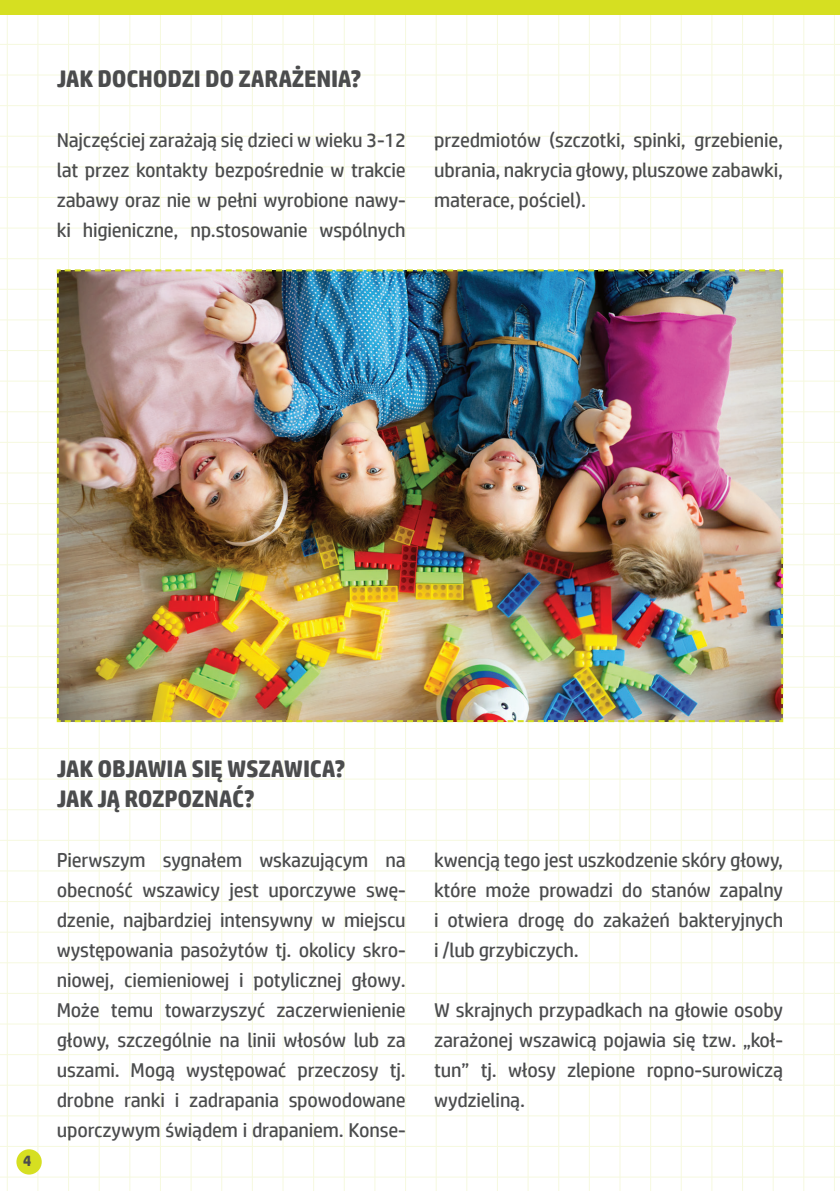
<style>
.page{position:relative;width:840px;height:1191px;background:#fff}
.page>*{position:absolute;margin:0;border:0;box-sizing:border-box;transform-origin:0 0}
.tytuł{font:700 24px/30px "HP Simplified";letter-spacing:-.01em;color:#4b4c4d}
.tekst_główny{font:20px/30px "HP Simplified";letter-spacing:-.01em;color:#4b4c4d;text-align:justify}
.t1{font:700 15.4px "HP Simplified";color:#4b4c4d}
</style>
<div class="page">
<hr style="left:833px;top:0;width:1px;height:1191px;background:#f6f9df">
<hr style="left:803px;top:0;width:1px;height:1191px;background:#f6f9df">
<hr style="left:772px;top:0;width:1px;height:1191px;background:#f6f9df">
<hr style="left:741px;top:0;width:1px;height:1191px;background:#f6f9df">
<hr style="left:711px;top:0;width:1px;height:1191px;background:#f6f9df">
<hr style="left:680px;top:0;width:1px;height:1191px;background:#f6f9df">
<hr style="left:650px;top:0;width:1px;height:1191px;background:#f6f9df">
<hr style="left:619px;top:0;width:1px;height:1191px;background:#f6f9df">
<hr style="left:588px;top:0;width:1px;height:1191px;background:#f6f9df">
<hr style="left:558px;top:0;width:1px;height:1191px;background:#f6f9df">
<hr style="left:527px;top:0;width:1px;height:1191px;background:#f6f9df">
<hr style="left:497px;top:0;width:1px;height:1191px;background:#f6f9df">
<hr style="left:466px;top:0;width:1px;height:1191px;background:#f6f9df">
<hr style="left:435px;top:0;width:1px;height:1191px;background:#f6f9df">
<hr style="left:405px;top:0;width:1px;height:1191px;background:#f6f9df">
<hr style="left:374px;top:0;width:1px;height:1191px;background:#f6f9df">
<hr style="left:344px;top:0;width:1px;height:1191px;background:#f6f9df">
<hr style="left:313px;top:0;width:1px;height:1191px;background:#f6f9df">
<hr style="left:282px;top:0;width:1px;height:1191px;background:#f6f9df">
<hr style="left:252px;top:0;width:1px;height:1191px;background:#f6f9df">
<hr style="left:221px;top:0;width:1px;height:1191px;background:#f6f9df">
<hr style="left:191px;top:0;width:1px;height:1191px;background:#f6f9df">
<hr style="left:160px;top:0;width:1px;height:1191px;background:#f6f9df">
<hr style="left:129px;top:0;width:1px;height:1191px;background:#f6f9df">
<hr style="left:99px;top:0;width:1px;height:1191px;background:#f6f9df">
<hr style="left:68px;top:0;width:1px;height:1191px;background:#f6f9df">
<hr style="left:38px;top:0;width:1px;height:1191px;background:#f6f9df">
<hr style="left:7px;top:0;width:1px;height:1191px;background:#f6f9df">
<hr style="left:0;top:44px;width:839px;height:1px;background:#f6f9df">
<hr style="left:0;top:75px;width:839px;height:1px;background:#f6f9df">
<hr style="left:0;top:105px;width:839px;height:1px;background:#f6f9df">
<hr style="left:0;top:136px;width:839px;height:1px;background:#f6f9df">
<hr style="left:0;top:166px;width:839px;height:1px;background:#f6f9df">
<hr style="left:0;top:197px;width:839px;height:1px;background:#f6f9df">
<hr style="left:0;top:228px;width:839px;height:1px;background:#f6f9df">
<hr style="left:0;top:258px;width:839px;height:1px;background:#f6f9df">
<hr style="left:0;top:289px;width:839px;height:1px;background:#f6f9df">
<hr style="left:0;top:319px;width:839px;height:1px;background:#f6f9df">
<hr style="left:0;top:350px;width:839px;height:1px;background:#f6f9df">
<hr style="left:0;top:381px;width:839px;height:1px;background:#f6f9df">
<hr style="left:0;top:411px;width:839px;height:1px;background:#f6f9df">
<hr style="left:0;top:442px;width:839px;height:1px;background:#f6f9df">
<hr style="left:0;top:472px;width:839px;height:1px;background:#f6f9df">
<hr style="left:0;top:503px;width:839px;height:1px;background:#f6f9df">
<hr style="left:0;top:534px;width:839px;height:1px;background:#f6f9df">
<hr style="left:0;top:564px;width:839px;height:1px;background:#f6f9df">
<hr style="left:0;top:595px;width:839px;height:1px;background:#f6f9df">
<hr style="left:0;top:625px;width:839px;height:1px;background:#f6f9df">
<hr style="left:0;top:656px;width:839px;height:1px;background:#f6f9df">
<hr style="left:0;top:687px;width:839px;height:1px;background:#f6f9df">
<hr style="left:0;top:717px;width:839px;height:1px;background:#f6f9df">
<hr style="left:0;top:748px;width:839px;height:1px;background:#f6f9df">
<hr style="left:0;top:778px;width:839px;height:1px;background:#f6f9df">
<hr style="left:0;top:809px;width:839px;height:1px;background:#f6f9df">
<hr style="left:0;top:840px;width:839px;height:1px;background:#f6f9df">
<hr style="left:0;top:870px;width:839px;height:1px;background:#f6f9df">
<hr style="left:0;top:901px;width:839px;height:1px;background:#f6f9df">
<hr style="left:0;top:931px;width:839px;height:1px;background:#f6f9df">
<hr style="left:0;top:962px;width:839px;height:1px;background:#f6f9df">
<hr style="left:0;top:993px;width:839px;height:1px;background:#f6f9df">
<hr style="left:0;top:1023px;width:839px;height:1px;background:#f6f9df">
<hr style="left:0;top:1054px;width:839px;height:1px;background:#f6f9df">
<hr style="left:0;top:1084px;width:839px;height:1px;background:#f6f9df">
<hr style="left:0;top:1115px;width:839px;height:1px;background:#f6f9df">
<hr style="left:0;top:1146px;width:839px;height:1px;background:#f6f9df">
<hr style="left:0;top:1176px;width:839px;height:1px;background:#f6f9df">
<div style="left:0;top:0;width:839px;height:14px;background:#d6df21"></div>
<div style="left:16px;top:1149px;width:26px;height:25px;background:#d6df21;border-radius:50%"></div>
<img style="left:56px;top:268px;width:727px;height:455px">
<p class="tytuł" style="left:57px;top:63px;width:306px">JAK DOCHODZI DO ZARAŻENIA?</p>
<p class="tekst_główny" style="left:57px;top:124px;width:350px">Najczęściej zarażają się dzieci w wieku 3-12 lat przez kontakty bezpośrednie w trakcie zabawy oraz nie w pełni wyrobione nawy&shy;ki higieniczne, np.stosowanie wspólnych</p>
<p class="tekst_główny" style="left:434px;top:124px;width:350px">przedmiotów (szczotki, spinki, grzebienie, ubrania, nakrycia głowy, pluszowe zabawki, materace, pościel).</p>
<p class="t1" style="left:23px;top:1150px;width:10px">4</p>
<p class="tytuł" style="left:57px;top:753px;width:290px">JAK OBJAWIA SIĘ WSZAWICA?<br>JAK JĄ ROZPOZNAĆ?</p>
<p class="tekst_główny" style="left:57px;top:844px;width:350px">Pierwszym sygnałem wskazującym na obecność wszawicy jest uporczywe swę&shy;dzenie, najbardziej intensywny w miejscu występowania pasożytów tj. okolicy skro&shy;niowej, ciemieniowej i potylicznej głowy.<br>Może temu towarzyszyć zaczerwienienie głowy, szczególnie na linii włosów lub za uszami. Mogą występować przeczosy tj. drobne ranki i zadrapania spowodowane uporczywym świądem i drapaniem. Konse-</p>
<p class="tekst_główny" style="left:434px;top:844px;width:350px">kwencją tego jest uszkodzenie skóry głowy, które może prowadzi do stanów zapalny i otwiera drogę do zakażeń bakteryjnych i /lub grzybiczych.</p>
<p class="tekst_główny" style="left:434px;top:994px;width:350px">W skrajnych przypadkach na głowie osoby zarażonej wszawicą pojawia się tzw. „koł&shy;tun” tj. włosy zlepione ropno-surowiczą wydzieliną.</p>
</div>
